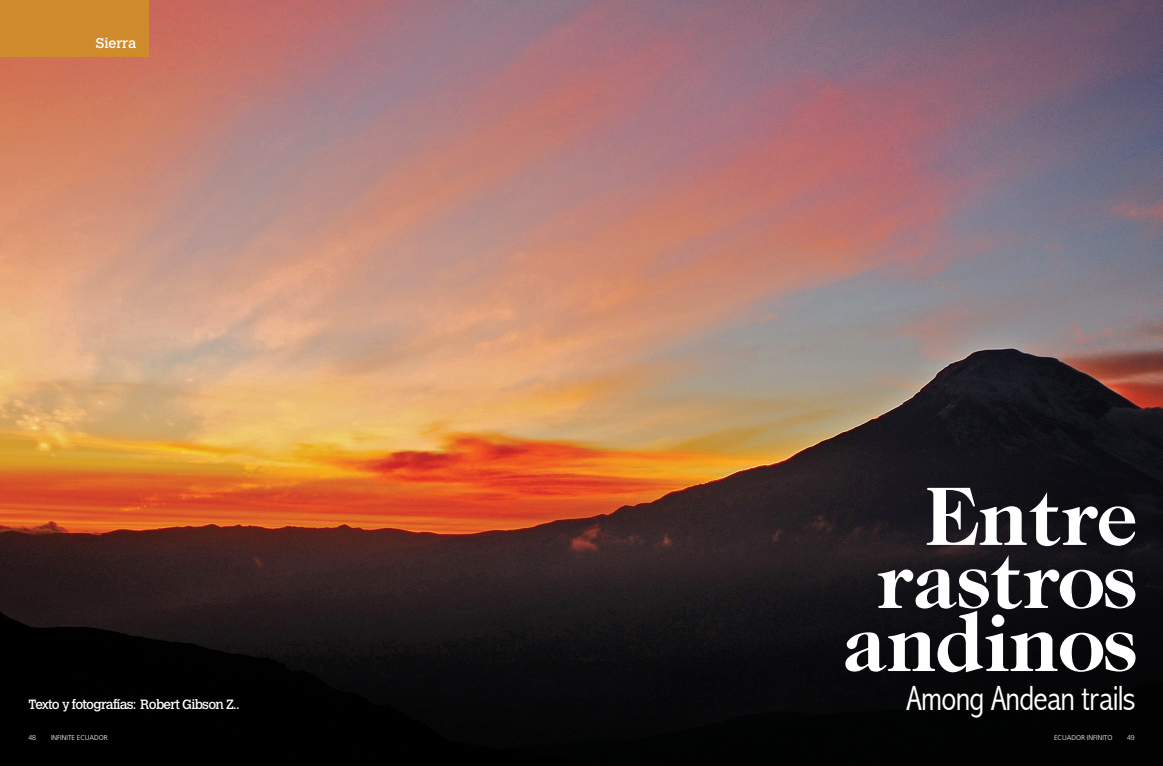
<style>
.page{position:relative;width:1163px;height:766px;background:#fff}
.page>*{position:absolute;margin:0;border:0;box-sizing:border-box;transform-origin:0 0}
.t1{font:700 74px/63px "Caslon";letter-spacing:-.04em;color:#fff;text-align:right}
.t2{font:300 condensed 35px "Abadi";letter-spacing:-.02em;color:#fff}
.t3{font:14px "Calvert";letter-spacing:-.01em;color:#fff}
.t4{font:13.3px "Calvert";letter-spacing:-.055em;color:#fff}
.t5{font:300 7px "Frutiger";letter-spacing:-.005em;color:#fff}
.t6{font:300 7px "Zurich BT";color:#fff}
</style>
<div class="page">
<img style="left:0;top:0;width:1162px;height:765px">
<div style="left:0;top:0;width:148px;height:56px;background:#cf8b2b"></div>
<p class="t3" style="left:96px;top:35px;width:42px">Sierra</p>
<p class="t4" style="left:28px;top:696px;width:213px">Texto y fotografías: Robert Gibson Z..</p>
<h1 class="t1" style="left:842px;top:485px;width:296px">Entre rastros andinos</h1>
<h2 class="t2" style="left:906px;top:679px;width:230px">Among Andean trails</h2>
<p class="t6" style="left:28px;top:733px;width:9px">48</p>
<p class="t5" style="left:51px;top:733px;width:58px">INFINITE ECUADOR</p>
<p class="t5" style="left:1053px;top:733px;width:60px">ECUADOR INFINITO</p>
<p class="t6" style="left:1126px;top:733px;width:9px">49</p>
</div>
